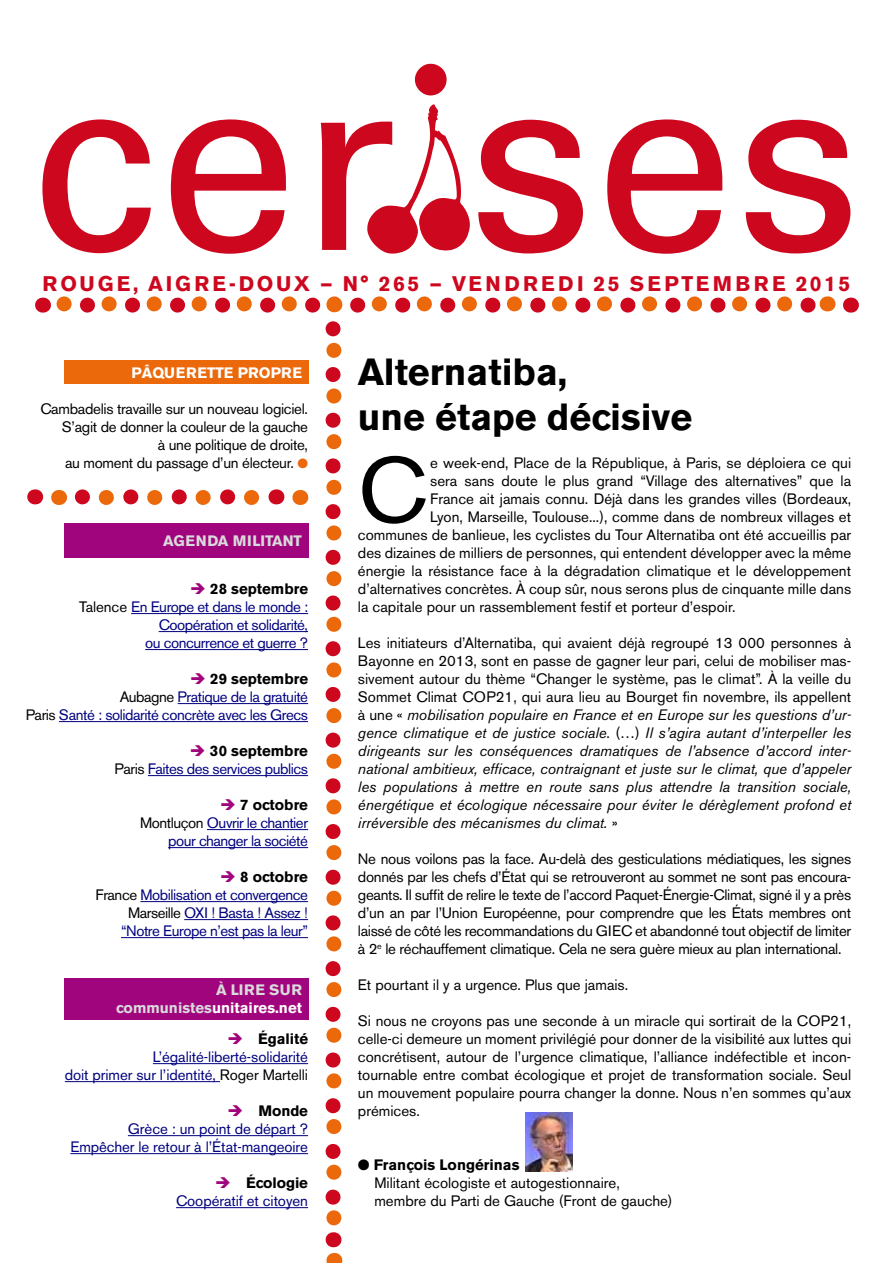
<style>
.page{position:relative;width:893px;height:1263px;background:#fff}
.page>*{position:absolute;margin:0;border:0;box-sizing:border-box;transform-origin:0 0}
.t1{font:91.5px "Akzidenz Grotesk BE";color:#000}
.t2{font:700 37.5px/45px "Akzidenz Grotesk BE";color:#000}
.t3{font:700 21px "Akzidenz Grotesk BE";letter-spacing:.14em;color:#cd071e}
.t4{font:15px/18px "Akzidenz Grotesk BE";color:#000;text-align:justify}
.t5{font:italic 15px/18px "Akzidenz Grotesk BE";color:#000;text-align:justify}
.t6{font:15px/18px "Akzidenz Grotesk BE";letter-spacing:-.03em;color:#000080;text-align:right}
.t7{font:15px/18px "Akzidenz Grotesk BE";letter-spacing:-.005em;color:#000080;text-align:right}
.t8{font:15px/18px "Akzidenz Grotesk BE";letter-spacing:-.02em;color:#000;text-align:right}
.t9{font:700 15px/18px "Akzidenz Grotesk BE";color:#d9dadb;text-align:right}
.t10{font:700 15px "Akzidenz Grotesk BE";color:#fff}
.s1{color:#eb690b}
.s2{color:#a1057d}
.s3{font-weight:700;color:#000}
.s4{color:#000}
.s5{color:#fff}
.s6{font-style:normal}
.s7{font-weight:700}
</style>
<div class="page">
<svg style="left:326px;top:329px;width:15px;height:918px"></svg>
<svg style="left:43px;top:298px;width:1px;height:15px"></svg>
<svg style="left:850px;top:298px;width:1px;height:15px"></svg>
<svg style="left:64px;top:296px;width:764px;height:17px"></svg>
<svg style="left:276px;top:489px;width:1px;height:15px"></svg>
<svg style="left:35px;top:489px;width:1px;height:15px"></svg>
<svg style="left:300px;top:490px;width:1px;height:15px"></svg>
<svg style="left:59px;top:489px;width:193px;height:16px"></svg>
<div style="left:64px;top:360px;width:244px;height:24px;background:#eb690b"></div>
<hr style="left:131px;top:613px;width:177px;height:1px;background:#000080">
<hr style="left:159px;top:631px;width:149px;height:1px;background:#000080">
<hr style="left:145px;top:649px;width:163px;height:1px;background:#000080">
<hr style="left:178px;top:703px;width:130px;height:1px;background:#000080">
<hr style="left:59px;top:721px;width:249px;height:1px;background:#000080">
<hr style="left:148px;top:775px;width:160px;height:1px;background:#000080">
<hr style="left:207px;top:829px;width:101px;height:1px;background:#000080">
<hr style="left:168px;top:847px;width:140px;height:1px;background:#000080">
<hr style="left:140px;top:901px;width:168px;height:1px;background:#000080">
<hr style="left:184px;top:919px;width:124px;height:1px;background:#000080">
<hr style="left:121px;top:937px;width:187px;height:1px;background:#000080">
<hr style="left:153px;top:1063px;width:155px;height:1px;background:#000080">
<hr style="left:65px;top:1081px;width:155px;height:1px;background:#000080">
<hr style="left:128px;top:1135px;width:180px;height:1px;background:#000080">
<hr style="left:70px;top:1153px;width:238px;height:1px;background:#000080">
<hr style="left:176px;top:1207px;width:132px;height:1px;background:#000080">
<div style="left:64px;top:523px;width:244px;height:35px;background:#a1057d"></div>
<div style="left:64px;top:978px;width:244px;height:41px;background:#a1057d"></div>
<svg style="left:415px;top:64px;width:32px;height:31px"></svg>
<svg style="left:43px;top:119px;width:108px;height:134px"></svg>
<svg style="left:171px;top:119px;width:115px;height:135px"></svg>
<svg style="left:321px;top:104px;width:149px;height:150px"></svg>
<svg style="left:478px;top:120px;width:105px;height:133px"></svg>
<svg style="left:607px;top:119px;width:116px;height:135px"></svg>
<svg style="left:746px;top:120px;width:104px;height:133px"></svg>
<img style="left:526px;top:1113px;width:47px;height:59px">
<h3 class="t3" style="left:43px;top:272px;width:809px">ROUGE, AIGRE-DOUX — N° 265 — VENDREDI 25 SEPTEMBRE 2015</h3>
<p class="t10" style="left:131px;top:364px;width:172px">PÂQUERETTE PROPRE</p>
<p class="t8" style="left:40px;top:400px;width:269px">Cambadelis travaille sur un nouveau logiciel.<br>S’agit de donner la couleur de la gauche<br>à une politique de droite,<br>au moment du passage d’un électeur. <span class="s1">●</span></p>
<p class="t9" style="left:163px;top:532px;width:140px">AGENDA MILITANT</p>
<p class="t6" style="left:79px;top:580px;width:230px"><span class="s2">➔</span> <span class="s3">28 septembre<br></span><span class="s4">Talence</span> En Europe et dans le monde :<br>Coopération et solidarité,<br>ou concurrence et guerre ?</p>
<p class="t6" style="left:26px;top:670px;width:284px"><span class="s2">➔</span> <span class="s3">29 septembre<br></span><span class="s4">Aubagne</span> Pratique de la gratuité<br><span class="s4">Paris</span> Santé : solidarité concrète avec les Grecs</p>
<p class="t6" style="left:115px;top:742px;width:195px"><span class="s2">➔</span> <span class="s3">30 septembre<br></span><span class="s4">Paris</span> Faites des services publics</p>
<p class="t6" style="left:140px;top:796px;width:169px"><span class="s2">➔</span> <span class="s3">7 octobre<br></span><span class="s4">Montluçon</span> Ouvrir le chantier pour changer la société</p>
<p class="t6" style="left:96px;top:868px;width:214px"><span class="s2">➔</span> <span class="s3">8 octobre<br></span><span class="s4">France</span> Mobilisation et convergence<br><span class="s4">Marseille</span> OXI ! Basta ! Assez ! “Notre Europe n’est pas la leur”</p>
<p class="t9" style="left:116px;top:981px;width:187px">À LIRE SUR communistes<span class="s5">unitaires.net</span></p>
<p class="t7" style="left:65px;top:1030px;width:245px"><span class="s2">➔</span> <span class="s3">Égalité<br></span>L’égalité-liberté-solidarité<br>doit primer sur l’identité, <span class="s4">Roger Martelli</span></p>
<p class="t7" style="left:70px;top:1102px;width:239px"><span class="s2">➔</span> <span class="s3">Monde<br></span>Grèce : un point de départ ?<br>Empêcher le retour à l’État-mangeoire</p>
<p class="t7" style="left:176px;top:1174px;width:133px"><span class="s2">➔</span> <span class="s3">Écologie<br></span>Coopératif et citoyen</p>
<h2 class="t2" style="left:358px;top:349px;width:336px">Alternatiba,<br>une étape décisive</h2>
<h1 class="t1" style="left:358px;top:436px;width:70px">C</h1>
<p class="t4" style="left:430px;top:454px;width:422px">e week-end, Place de la République, à Paris, se déploiera ce qui</p>
<p class="t4" style="left:430px;top:472px;width:422px">sera sans doute le plus grand “Village des alternatives” que la</p>
<p class="t4" style="left:430px;top:490px;width:422px">France ait jamais connu. Déjà dans les grandes villes (Bordeaux,</p>
<p class="t4" style="left:430px;top:508px;width:422px">Lyon, Marseille, Toulouse...), comme dans de nombreux villages et</p>
<p class="t4" style="left:358px;top:526px;width:495px">communes de banlieue, les cyclistes du Tour Alternatiba ont été accueillis par</p>
<p class="t4" style="left:358px;top:544px;width:495px">des dizaines de milliers de personnes, qui entendent développer avec la même</p>
<p class="t4" style="left:358px;top:562px;width:495px">énergie la résistance face à la dégradation climatique et le développement</p>
<p class="t4" style="left:358px;top:580px;width:495px">d’alternatives concrètes. À coup sûr, nous serons plus de cinquante mille dans</p>
<p class="t4" style="left:358px;top:598px;width:379px">la capitale pour un rassemblement festif et porteur d’espoir.</p>
<p class="t5" style="left:358px;top:634px;width:495px"><span class="s6">Les initiateurs d’Alternatiba, qui avaient déjà regroupé 13 000 personnes à Bayonne en 2013, sont en passe de gagner leur pari, celui de mobiliser mas&shy;sivement autour du thème “Changer le système, pas le climat”. À la veille du Sommet Climat COP21, qui aura lieu au Bourget fin novembre, ils appellent à une «</span> mobilisation populaire en France et en Europe sur les questions d’ur&shy;gence climatique et de justice sociale<span class="s6">. (…)</span> Il s’agira autant d’interpeller les dirigeants sur les conséquences dramatiques de l’absence d’accord inter&shy;national ambitieux, efficace, contraignant et juste sur le climat, que d’appeler les populations à mettre en route sans plus attendre la transition sociale, énergétique et écologique nécessaire pour éviter le dérèglement profond et irréversible des mécanismes du climat. <span class="s6">»</span></p>
<p class="t4" style="left:358px;top:850px;width:495px">Ne nous voilons pas la face. Au-delà des gesticulations médiatiques, les signes donnés par les chefs d’État qui se retrouveront au sommet ne sont pas encoura&shy;geants. Il suffit de relire le texte de l’accord Paquet-Énergie-Climat, signé il y a près d’un an par l’Union Européenne, pour comprendre que les États membres ont laissé de côté les recommandations du GIEC et abandonné tout objectif de limiter à 2<sup>e</sup> le réchauffement climatique. Cela ne sera guère mieux au plan international.</p>
<p class="t4" style="left:358px;top:976px;width:272px">Et pourtant il y a urgence. Plus que jamais.</p>
<p class="t4" style="left:358px;top:1012px;width:495px">Si nous ne croyons pas une seconde à un miracle qui sortirait de la COP21, celle-ci demeure un moment privilégié pour donner de la visibilité aux luttes qui concrétisent, autour de l’urgence climatique, l’alliance indéfectible et incon&shy;tournable entre combat écologique et projet de transformation sociale. Seul un mouvement populaire pourra changer la donne. Nous n’en sommes qu’aux prémices.</p>
<p class="t4" style="left:374px;top:1156px;width:300px;text-align:left;text-indent:-16px">● <span class="s7">François Longérinas<br></span>Militant écologiste et autogestionnaire, membre du Parti de Gauche (Front de gauche)</p>
</div>
